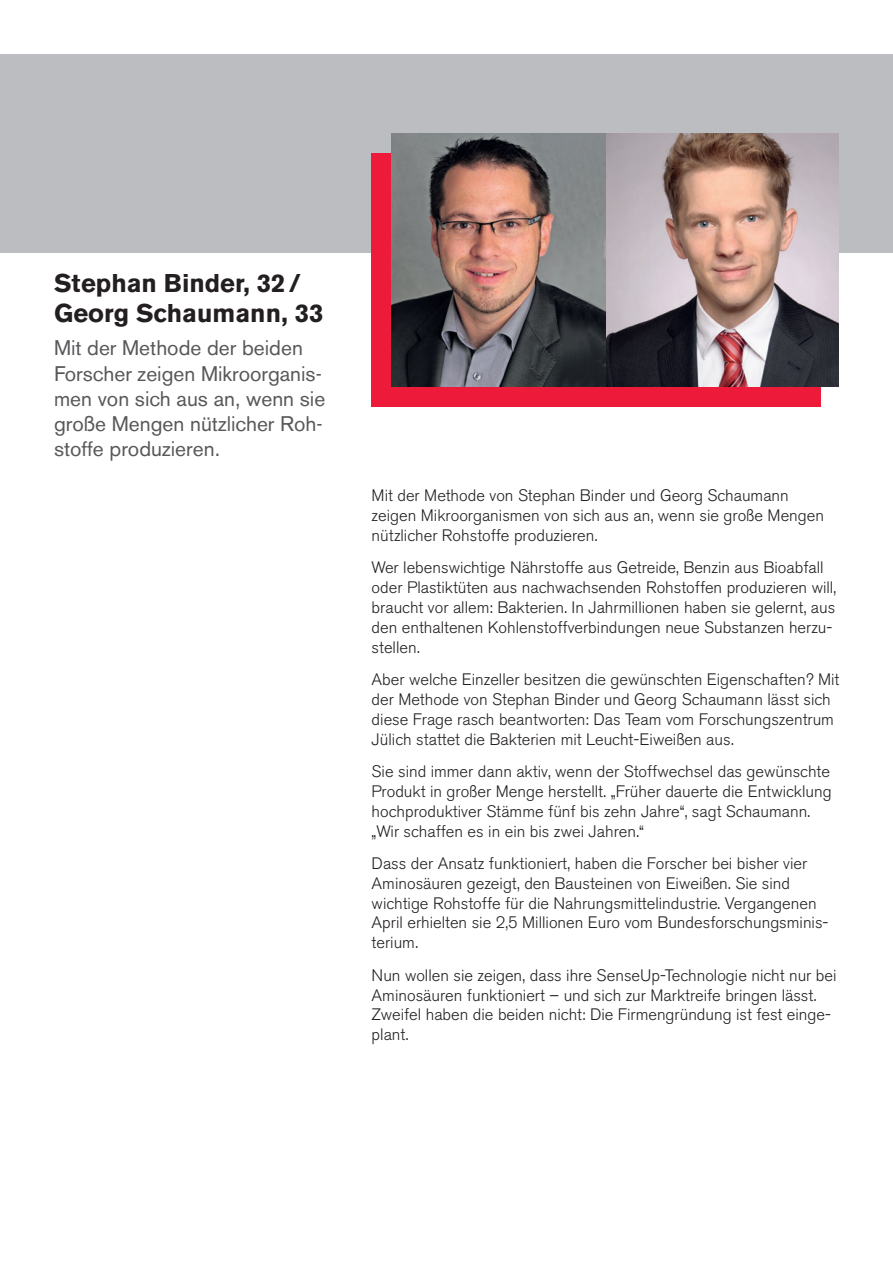
<style>
.page{position:relative;width:893px;height:1263px;background:#fff}
.page>*{position:absolute;margin:0;border:0;box-sizing:border-box;transform-origin:0 0}
.t1{font:700 25.5px/30px "Akzidenz Grotesk BQ";color:#231f20}
.t2{font:21px/25.2px "Akzidenz Grotesk BQ";color:#57585a}
.t3{font:300 16.5px/19.8px "Akzidenz Grotesk BQ";color:#231f20}
</style>
<div class="page">
<div style="left:1px;top:54px;width:892px;height:198px;background:#bcbdc0"></div>
<div style="left:371px;top:154px;width:450px;height:253px;background:#ed1a3a"></div>
<img style="left:391px;top:134px;width:448px;height:253px">
<h1 class="t1" style="left:54px;top:268px;width:271px">Stephan Binder, 32/<br>Georg Schaumann, 33</h1>
<p class="t2" style="left:54px;top:336px;width:273px">Mit der Methode der beiden<br>Forscher zeigen Mikroorganis&shy;men von sich aus an, wenn sie große Mengen nützlicher Roh&shy;stoffe produzieren.</p>
<p class="t3" style="left:372px;top:486px;width:454px">Mit der Methode von Stephan Binder und Georg Schaumann zeigen Mikroorganismen von sich aus an, wenn sie große Mengen nützlicher Rohstoffe produzieren.</p>
<p class="t3" style="left:372px;top:558px;width:466px">Wer lebenswichtige Nährstoffe aus Getreide, Benzin aus Bioabfall oder Plastiktüten aus nachwachsenden Rohstoffen produzieren will, braucht vor allem: Bakterien. In Jahrmillionen haben sie gelernt, aus den enthaltenen Kohlenstoffverbindungen neue Substanzen herzu&shy;stellen.</p>
<p class="t3" style="left:372px;top:670px;width:469px">Aber welche Einzeller besitzen die gewünschten Eigenschaften? Mit der Methode von Stephan Binder und Georg Schaumann lässt sich diese Frage rasch beantworten: Das Team vom Forschungszentrum Jülich stattet die Bakterien mit Leucht-Eiweißen aus.</p>
<p class="t3" style="left:372px;top:762px;width:462px">Sie sind immer dann aktiv, wenn der Stoffwechsel das gewünschte Produkt in großer Menge herstellt. „Früher dauerte die Entwicklung hochproduktiver Stämme fünf bis zehn Jahre“, sagt Schaumann. „Wir schaffen es in ein bis zwei Jahren.“</p>
<p class="t3" style="left:372px;top:854px;width:458px">Dass der Ansatz funktioniert, haben die Forscher bei bisher vier Aminosäuren gezeigt, den Bausteinen von Eiweißen. Sie sind wichtige Rohstoffe für die Nahrungsmittelindustrie. Vergangenen April erhielten sie 2,5 Millionen Euro vom Bundesforschungsminis&shy;terium.</p>
<p class="t3" style="left:372px;top:966px;width:466px">Nun wollen sie zeigen, dass ihre SenseUp-Technologie nicht nur bei Aminosäuren funktioniert – und sich zur Marktreife bringen lässt.<br>Zweifel haben die beiden nicht: Die Firmengründung ist fest einge&shy;plant.</p>
</div>
